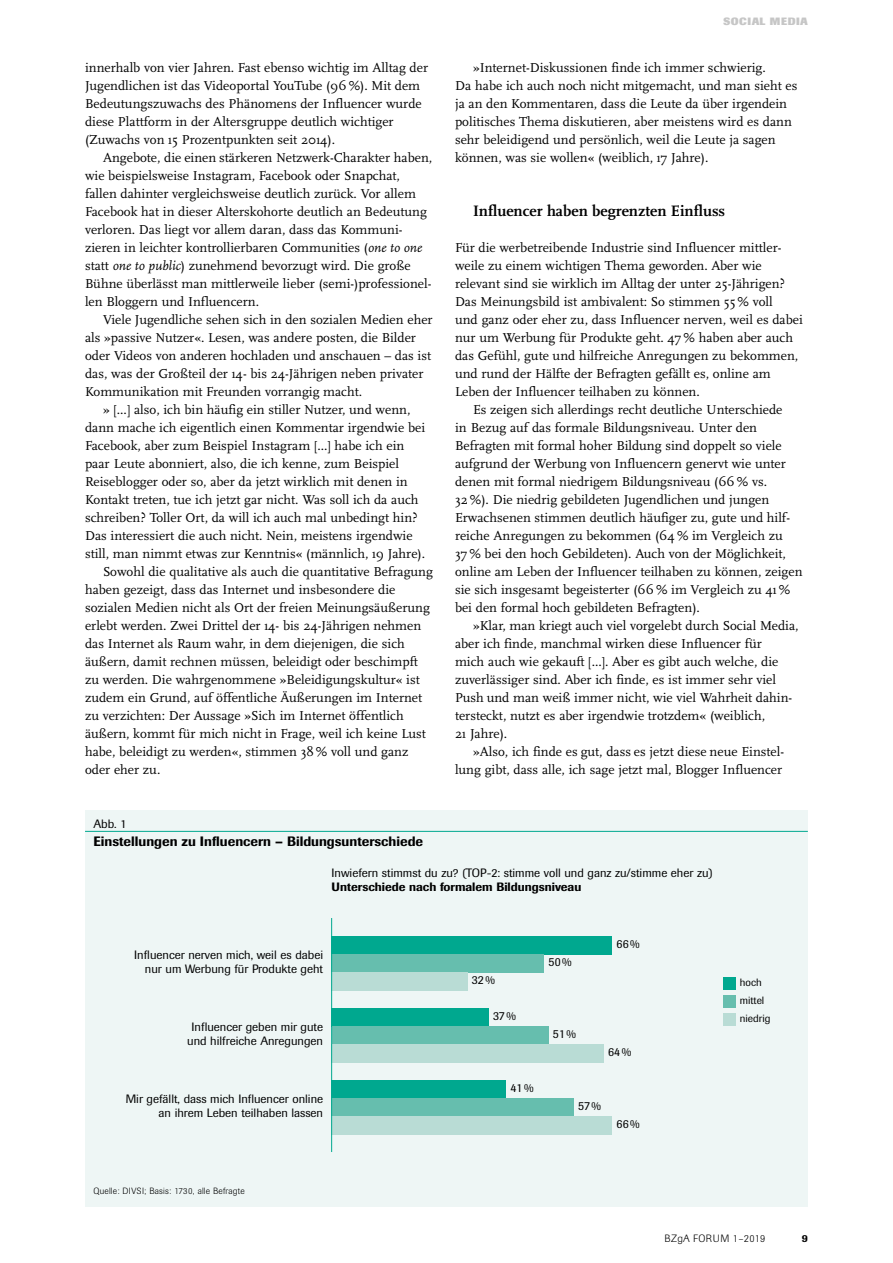
<style>
.page{position:relative;width:893px;height:1263px;background:#fff}
.page>*{position:absolute;margin:0;border:0;box-sizing:border-box;transform-origin:0 0}
.t1{font:700 15.75px "Scala";color:#000}
.t2{font:13.5px/18px "Scala";color:#000}
.t3{font:500 13.5px "Imago";color:#000}
.t4{font:12px/13.5px "Imago";color:#000;text-align:right}
.t5{font:500 12px "Imago";color:#000}
.t6{font:10.5px/18px "Imago";color:#000}
.t7{font:300 10.5px "Imago";letter-spacing:.035em;color:#000}
.t8{font:800 10.5px "Imago";letter-spacing:.055em;color:#c6c6c6}
.t9{font:500 10.5px "Imago";color:#000}
.t10{font:300 9px "Imago";letter-spacing:.025em;color:#000}
.s1{font-style:italic}
</style>
<div class="page">
<div style="left:85px;top:810px;width:723px;height:396px;background:#eef6f5"></div>
<hr style="left:85px;top:831px;width:723px;height:1px;background:#00a88f">
<div style="left:332px;top:936px;width:280px;height:18px;background:#00a88f"></div>
<div style="left:332px;top:954px;width:212px;height:18px;background:#66beae"></div>
<div style="left:332px;top:972px;width:136px;height:18px;background:#b9dcd5"></div>
<div style="left:723px;top:977px;width:13px;height:13px;background:#00a88f"></div>
<div style="left:723px;top:995px;width:13px;height:13px;background:#66beae"></div>
<div style="left:723px;top:1013px;width:13px;height:13px;background:#b9dcd5"></div>
<div style="left:332px;top:1008px;width:157px;height:18px;background:#00a88f"></div>
<div style="left:332px;top:1026px;width:216px;height:18px;background:#66beae"></div>
<div style="left:332px;top:1044px;width:272px;height:18px;background:#b9dcd5"></div>
<div style="left:332px;top:1080px;width:174px;height:18px;background:#00a88f"></div>
<div style="left:332px;top:1098px;width:242px;height:18px;background:#66beae"></div>
<div style="left:332px;top:1116px;width:280px;height:18px;background:#b9dcd5"></div>
<hr style="left:331px;top:918px;width:1px;height:234px;background:#00a88f">
<p class="t2" style="left:85px;top:59px;width:345px">innerhalb von vier Jahren. Fast ebenso wichtig im Alltag der Jugendlichen ist das Videoportal YouTube (96 %). Mit dem Bedeutungszuwachs des Phänomens der Influencer wurde diese Plattform in der Altersgruppe deutlich wichtiger (Zuwachs von 15 Prozentpunkten seit 2014).</p>
<p class="t2" style="left:85px;top:149px;width:349px;text-indent:18px">Angebote, die einen stärkeren Netzwerk-Charakter haben, wie beispielsweise Instagram, Facebook oder Snapchat, fallen dahinter vergleichsweise deutlich zurück. Vor allem Facebook hat in dieser Alterskohorte deutlich an Bedeutung verloren. Das liegt vor allem daran, dass das Kommu ni - zieren in leichter kontrollierbaren Communities (<span class="s1">one to one </span>statt <span class="s1">one to public</span>) zunehmend bevorzugt wird. Die große Bühne überlässt man mittlerweile lieber (semi-)professio nel - len Bloggern und Influencern.</p>
<p class="t2" style="left:103px;top:311px;width:331px">Viele Jugendliche sehen sich in den sozialen Medien eher</p>
<p class="t2" style="left:85px;top:329px;width:332px">als »passive Nutzer«. Lesen, was andere posten, die Bilder</p>
<p class="t2" style="left:85px;top:347px;width:348px">oder Videos von anderen hochladen und anschauen – das ist</p>
<p class="t2" style="left:85px;top:365px;width:340px">das, was der Großteil der 14- bis 24-Jährigen neben privater</p>
<p class="t2" style="left:85px;top:383px;width:279px">Kommunikation mit Freunden vorrangig macht.</p>
<p class="t2" style="left:103px;top:401px;width:309px">» [...] also, ich bin häufig ein stiller Nutzer, und wenn,</p>
<p class="t2" style="left:85px;top:419px;width:342px">dann mache ich eigentlich einen Kommentar irgendwie bei</p>
<p class="t2" style="left:85px;top:437px;width:321px">Facebook, aber zum Beispiel Instagram [...] habe ich ein</p>
<p class="t2" style="left:85px;top:455px;width:316px">paar Leute abonniert, also, die ich kenne, zum Beispiel</p>
<p class="t2" style="left:85px;top:473px;width:324px">Reise blogger oder so, aber da jetzt wirklich mit denen in</p>
<p class="t2" style="left:85px;top:490px;width:335px">Kontakt treten, tue ich jetzt gar nicht. Was soll ich da auch</p>
<p class="t2" style="left:85px;top:508px;width:334px">schrei ben? Toller Ort, da will ich auch mal unbedingt hin?</p>
<p class="t2" style="left:85px;top:526px;width:329px">Das interessiert die auch nicht. Nein, meistens irgendwie</p>
<p class="t2" style="left:85px;top:544px;width:342px">still, man nimmt etwas zur Kenntnis« (männlich, 19 Jahre).</p>
<p class="t2" style="left:103px;top:562px;width:331px">Sowohl die qualitative als auch die quantitative Befra gung</p>
<p class="t2" style="left:85px;top:580px;width:312px">haben gezeigt, dass das Internet und insbesondere die</p>
<p class="t2" style="left:85px;top:598px;width:346px">sozialen Medien nicht als Ort der freien Meinungsäußerung</p>
<p class="t2" style="left:85px;top:616px;width:338px">erlebt werden. Zwei Drittel der 14- bis 24-Jähri gen nehmen</p>
<p class="t2" style="left:85px;top:634px;width:321px">das Internet als Raum wahr, in dem diejenigen, die sich</p>
<p class="t2" style="left:85px;top:652px;width:334px">äußern, damit rechnen müssen, belei digt oder beschimpft</p>
<p class="t2" style="left:85px;top:670px;width:336px">zu werden. Die wahrgenommene »Beleidigungs kultur« ist</p>
<p class="t2" style="left:85px;top:688px;width:339px">zudem ein Grund, auf öffentliche Äußerungen im Internet</p>
<p class="t2" style="left:85px;top:706px;width:320px">zu verzichten: Der Aussage »Sich im Internet öffentlich</p>
<p class="t2" style="left:85px;top:724px;width:342px">äußern, kommt für mich nicht in Frage, weil ich keine Lust</p>
<p class="t2" style="left:85px;top:742px;width:325px">habe, beleidigt zu werden«, stimmen 38 % voll und ganz</p>
<p class="t2" style="left:85px;top:760px;width:77px">oder eher zu.</p>
<p class="t4" style="left:94px;top:817px;width:34px">Abb. 1</p>
<p class="t3" style="left:94px;top:833px;width:331px">Einstellungen zu Influencern – Bildungsunterschiede</p>
<p class="t8" style="left:723px;top:15px;width:86px">SOCIAL MEDIA</p>
<p class="t2" style="left:455px;top:58px;width:344px;text-indent:18px">»Internet-Diskussionen finde ich immer schwierig.<br>Da habe ich auch noch nicht mitgemacht, und man sieht es ja an den Kommentaren, dass die Leute da über irgendein politisches Thema diskutieren, aber meistens wird es dann sehr beleidigend und persönlich, weil die Leute ja sagen können, was sie wollen« (weiblich, 17 Jahre).</p>
<p class="t1" style="left:473px;top:201px;width:254px">Influencer haben begrenzten Einfluss</p>
<p class="t2" style="left:455px;top:239px;width:328px">Für die werbetreibende Industrie sind Influencer mittler -</p>
<p class="t2" style="left:455px;top:257px;width:308px">weile zu einem wichtigen Thema geworden. Aber wie</p>
<p class="t2" style="left:455px;top:275px;width:332px">relevant sind sie wirklich im Alltag der unter 25-Jährigen?</p>
<p class="t2" style="left:455px;top:293px;width:319px">Das Meinungsbild ist ambivalent: So stimmen 55 % voll</p>
<p class="t2" style="left:455px;top:311px;width:349px">und ganz oder eher zu, dass Influencer nerven, weil es dabei</p>
<p class="t2" style="left:455px;top:329px;width:340px">nur um Werbung für Produkte geht. 47 % haben aber auch</p>
<p class="t2" style="left:455px;top:347px;width:345px">das Gefühl, gute und hilfreiche Anregungen zu bekommen,</p>
<p class="t2" style="left:455px;top:365px;width:317px">und rund der Hälfte der Befragten gefällt es, online am</p>
<p class="t2" style="left:455px;top:383px;width:246px">Leben der Influencer teilhaben zu können.</p>
<p class="t2" style="left:473px;top:401px;width:311px">Es zeigen sich allerdings recht deutliche Unterschiede</p>
<p class="t2" style="left:455px;top:419px;width:304px">in Bezug auf das formale Bildungsniveau. Unter den</p>
<p class="t2" style="left:455px;top:437px;width:328px">Befragten mit formal hoher Bildung sind doppelt so viele</p>
<p class="t2" style="left:455px;top:455px;width:332px">aufgrund der Werbung von Influencern genervt wie unter</p>
<p class="t2" style="left:455px;top:473px;width:314px">denen mit formal niedrigem Bildungsniveau (66 % vs.</p>
<p class="t2" style="left:455px;top:491px;width:316px">32 %). Die niedrig gebildeten Jugendlichen und jungen</p>
<p class="t2" style="left:455px;top:509px;width:337px">Erwachsenen stimmen deutlich häufiger zu, gute und hilf -</p>
<p class="t2" style="left:455px;top:527px;width:329px">reiche Anregungen zu bekommen (64 % im Vergleich zu</p>
<p class="t2" style="left:455px;top:545px;width:332px">37 % bei den hoch Gebildeten). Auch von der Möglichkeit,</p>
<p class="t2" style="left:455px;top:563px;width:349px">online am Leben der Influencer teilhaben zu können, zeigen</p>
<p class="t2" style="left:455px;top:581px;width:337px">sie sich insgesamt begeisterter (66 % im Vergleich zu 41 %</p>
<p class="t2" style="left:455px;top:599px;width:246px">bei den formal hoch gebildeten Befragten).</p>
<p class="t2" style="left:473px;top:617px;width:327px">»Klar, man kriegt auch viel vorgelebt durch Social Media,</p>
<p class="t2" style="left:455px;top:635px;width:308px">aber ich finde, manchmal wirken diese Influencer für</p>
<p class="t2" style="left:455px;top:653px;width:325px">mich auch wie gekauft [...]. Aber es gibt auch welche, die</p>
<p class="t2" style="left:455px;top:670px;width:323px">zuver lässiger sind. Aber ich finde, es ist immer sehr viel</p>
<p class="t2" style="left:455px;top:688px;width:339px">Push und man weiß immer nicht, wie viel Wahrheit dahin -</p>
<p class="t2" style="left:455px;top:706px;width:312px">ter steckt, nutzt es aber irgendwie trotzdem« (weiblich,</p>
<p class="t2" style="left:455px;top:724px;width:54px">21 Jahre).</p>
<p class="t2" style="left:473px;top:742px;width:313px">»Also, ich finde es gut, dass es jetzt diese neue Einstel -</p>
<p class="t2" style="left:455px;top:760px;width:329px">lung gibt, dass alle, ich sage jetzt mal, Blogger Influencer</p>
<p class="t4" style="left:332px;top:866px;width:382px">Inwiefern stimmst du zu? (TOP-2: stimme voll und ganz zu/stimme eher zu)</p>
<p class="t5" style="left:332px;top:879px;width:251px">Unterschiede nach formalem Bildungsniveau</p>
<p class="t4" style="left:134px;top:948px;width:190px">Influencer nerven mich, weil es dabei nur um Werbung für Produkte geht</p>
<p class="t4" style="left:187px;top:1020px;width:137px;text-align:center">Influencer geben mir gute und hilfreiche Anregungen</p>
<p class="t4" style="left:126px;top:1092px;width:199px">Mir gefällt, dass mich Influencer online an ihrem Leben teilhaben lassen</p>
<p class="t10" style="left:94px;top:1186px;width:153px">Quelle: DIVSI; Basis: 1730, alle Befragte</p>
<p class="t4" style="left:548px;top:955px;width:25px">50%</p>
<p class="t4" style="left:616px;top:937px;width:25px">66%</p>
<p class="t4" style="left:472px;top:973px;width:25px">32%</p>
<p class="t6" style="left:740px;top:974px;width:26px">hoch mittel</p>
<p class="t4" style="left:493px;top:1009px;width:24px">37%</p>
<p class="t6" style="left:740px;top:1010px;width:32px">niedrig</p>
<p class="t4" style="left:553px;top:1027px;width:25px">51%</p>
<p class="t4" style="left:608px;top:1045px;width:25px">64%</p>
<p class="t4" style="left:510px;top:1081px;width:25px">41%</p>
<p class="t4" style="left:578px;top:1099px;width:24px">57%</p>
<p class="t4" style="left:616px;top:1117px;width:25px">66%</p>
<p class="t7" style="left:665px;top:1232px;width:102px">BZgA FORUM 1–2019</p>
<p class="t9" style="left:802px;top:1232px;width:8px">9</p>
</div>
